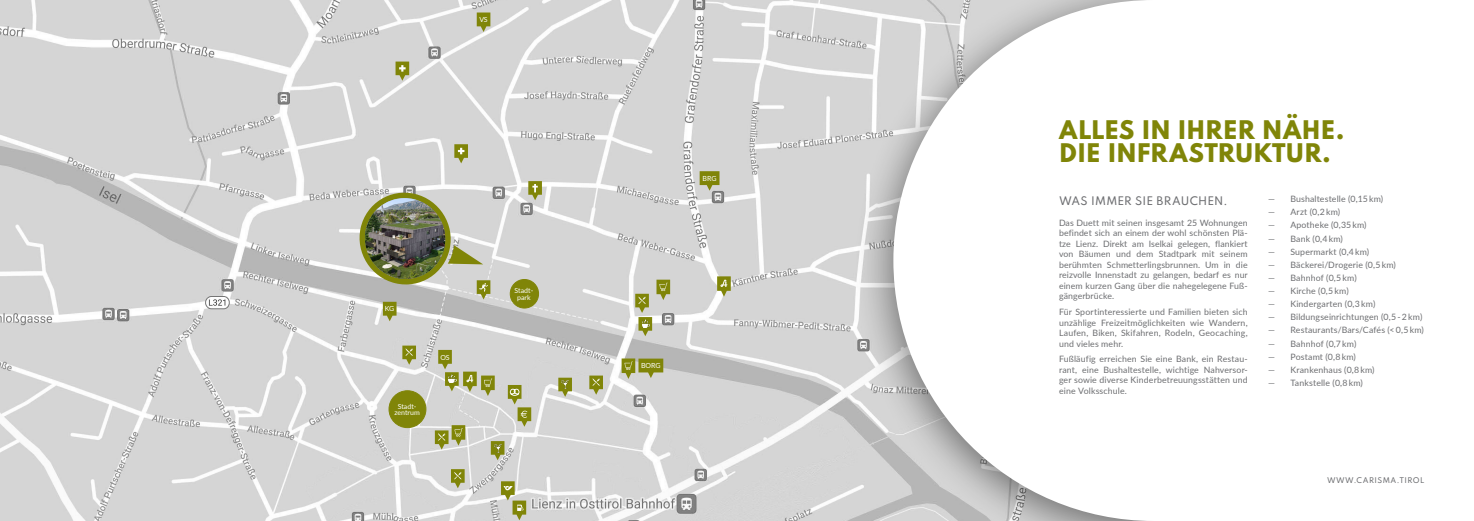
<style>
.page{position:relative;width:1474px;height:521px;background:#fff}
.page>*{position:absolute;margin:0;border:0;box-sizing:border-box;transform-origin:0 0}
.t1{font:800 22.75px/23.6px "Spartan";letter-spacing:-.015em;color:#808508}
.t2{font:500 10.5px "Spartan";letter-spacing:.02em;color:#6d6e71}
.t3{font:8.75px/10.5px "Lato";letter-spacing:.015em;color:#6d6e71;text-align:justify}
.t4{font:7px/6.6px "Lato";color:#fff;text-align:center}
.t5{font:500 7px "Spartan";letter-spacing:.065em;color:#6d6e71}
</style>
<div class="page">
<img style="left:0;top:0;width:852px;height:521px">
<svg style="left:477px;top:13px;width:13px;height:19px"></svg>
<div style="left:852px;top:0;width:621px;height:521px;background:#000;opacity:.5"></div>
<svg style="left:893px;top:0;width:580px;height:521px"></svg>
<div style="left:510px;top:279px;width:28px;height:29px;background:#808508;border-radius:50%"></div>
<div style="left:510px;top:279px;width:28px;height:29px;border:1px solid #808508;border-radius:50%"></div>
<div style="left:389px;top:391px;width:37px;height:37px;background:#808508;border-radius:50%"></div>
<div style="left:389px;top:390px;width:37px;height:38px;border:1px solid #808508;border-radius:50%"></div>
<svg style="left:454px;top:144px;width:14px;height:19px"></svg>
<svg style="left:395px;top:62px;width:14px;height:19px"></svg>
<svg style="left:508px;top:385px;width:23px;height:42px"></svg>
<svg style="left:699px;top:171px;width:20px;height:20px"></svg>
<svg style="left:501px;top:481px;width:25px;height:39px"></svg>
<img style="left:355px;top:188px;width:135px;height:133px">
<svg style="left:621px;top:358px;width:42px;height:21px"></svg>
<svg style="left:589px;top:375px;width:14px;height:20px"></svg>
<svg style="left:435px;top:425px;width:30px;height:24px"></svg>
<svg style="left:451px;top:469px;width:13px;height:19px"></svg>
<svg style="left:717px;top:276px;width:13px;height:21px"></svg>
<svg style="left:528px;top:181px;width:14px;height:19px"></svg>
<svg style="left:402px;top:346px;width:14px;height:19px"></svg>
<svg style="left:635px;top:280px;width:35px;height:56px;background:#bdbe9b"></svg>
<svg style="left:491px;top:441px;width:13px;height:19px"></svg>
<svg style="left:558px;top:378px;width:14px;height:19px"></svg>
<svg style="left:438px;top:350px;width:57px;height:46px;background:#bdbe9a"></svg>
<p class="t4" style="left:479px;top:16px;width:10px">VS</p>
<p class="t4" style="left:385px;top:305px;width:11px">KG</p>
<p class="t4" style="left:394px;top:403px;width:27px">Stadt&shy;zentrum</p>
<p class="t4" style="left:440px;top:353px;width:11px">OS</p>
<p class="t4" style="left:514px;top:287px;width:20px">Stadt&shy;park</p>
<p class="t4" style="left:702px;top:175px;width:15px">BRG</p>
<p class="t4" style="left:641px;top:362px;width:21px">BORG</p>
<h1 class="t1" style="left:1058px;top:117px;width:287px">ALLES IN IHRER NÄHE.<br>DIE INFRASTRUKTUR.</h1>
<p class="t2" style="left:1059px;top:193px;width:170px">WAS IMMER SIE BRAUCHEN.</p>
<p class="t3" style="left:1059px;top:217px;width:190px">Das Duett mit seinen insgesamt 25 Wohnungen befindet sich an einem der wohl schönsten Plä&shy;tze Lienz. Direkt am Iselkai gelegen, flankiert von Bäumen und dem Stadtpark mit seinem berühmten Schmetterlingsbrunnen. Um in die reizvolle Innenstadt zu gelangen, bedarf es nur einem kurzen Gang über die nahegelegene Fuß&shy;gängerbrücke.</p>
<p class="t3" style="left:1059px;top:306px;width:190px">Für Sportinteressierte und Familien bieten sich unzählige Freizeitmöglichkeiten wie Wandern, Laufen, Biken, Skifahren, Rodeln, Geocaching, und vieles mehr.</p>
<p class="t3" style="left:1059px;top:353px;width:190px">Fußläufig erreichen Sie eine Bank, ein Restau&shy;rant, eine Bushaltestelle, wichtige Nahversor&shy;ger sowie diverse Kinderbetreuungsstätten und eine Volksschule.</p>
<p class="t3" style="left:1267px;top:193px;width:117px">— Bushaltestelle (0,15 km)</p>
<p class="t3" style="left:1267px;top:206px;width:74px">— Arzt (0,2 km)</p>
<p class="t3" style="left:1267px;top:220px;width:100px">— Apotheke (0,35 km)</p>
<p class="t3" style="left:1267px;top:233px;width:76px">— Bank (0,4 km)</p>
<p class="t3" style="left:1267px;top:246px;width:103px">— Supermarkt (0,4 km)</p>
<p class="t3" style="left:1267px;top:259px;width:129px">— Bäckerei/Drogerie (0,5 km)</p>
<p class="t3" style="left:1267px;top:272px;width:90px">— Bahnhof (0,5 km)</p>
<p class="t3" style="left:1267px;top:285px;width:82px">— Kirche (0,5 km)</p>
<p class="t3" style="left:1267px;top:298px;width:109px">— Kindergarten (0,3 km)</p>
<p class="t3" style="left:1267px;top:311px;width:156px">— Bildungseinrichtungen (0,5 - 2 km)</p>
<p class="t3" style="left:1267px;top:325px;width:157px">— Restaurants/Bars/Cafés (&lt; 0,5 km)</p>
<p class="t3" style="left:1267px;top:338px;width:90px">— Bahnhof (0,7 km)</p>
<p class="t3" style="left:1267px;top:351px;width:89px">— Postamt (0,8 km)</p>
<p class="t3" style="left:1267px;top:364px;width:108px">— Krankenhaus (0,8 km)</p>
<p class="t3" style="left:1267px;top:377px;width:96px">— Tankstelle (0,8 km)</p>
<p class="t5" style="left:1326px;top:475px;width:99px">WWW.CARISMA.TIROL</p>
</div>
